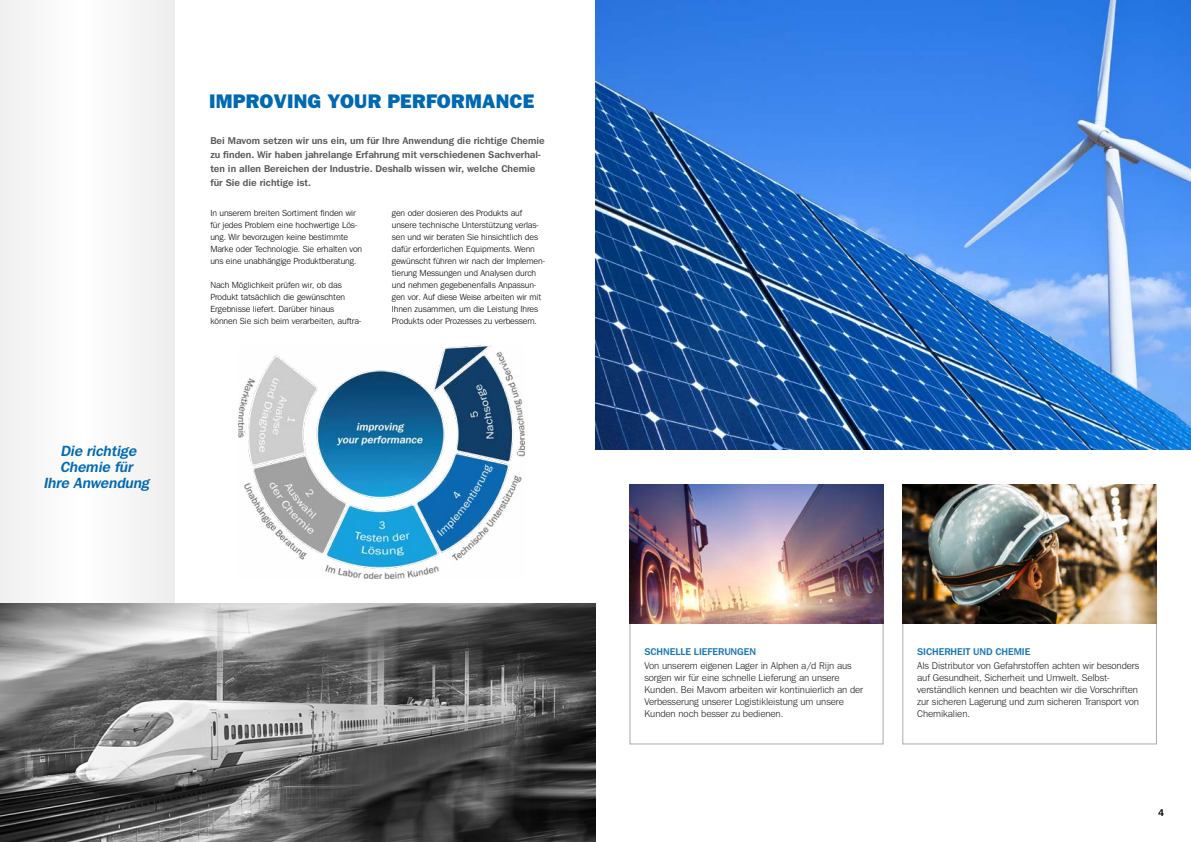
<style>
.page{position:relative;width:1191px;height:842px;background:#fff}
.page>*{position:absolute;margin:0;border:0;box-sizing:border-box;transform-origin:0 0}
.t1{font:800 20px "Tee Franklin";letter-spacing:.015em;color:#0069b3}
.t2{font:italic 700 15px/16px "Tee Franklin";letter-spacing:-.01em;color:#0069b3;text-align:center}
.t3{font:10px/12px "Tee Franklin";letter-spacing:-.01em;color:#000}
.t4{font:700 10px/14px "Tee Franklin";color:#575756}
.t5{font:700 10px "Tee Franklin";letter-spacing:-.01em;color:#0069b3}
.t6{font:700 10px "Tee Franklin";color:#000}
.t7{font:9px/12px "Tee Franklin";letter-spacing:-.01em;color:#000}
</style>
<div class="page">
<div style="left:0;top:0;width:174px;height:842px;background:#f7f7f7"></div>
<img style="left:0;top:604px;width:595px;height:238px">
<img style="left:238px;top:346px;width:286px;height:232px">
<img style="left:595px;top:0;width:596px;height:449px">
<div style="left:630px;top:623px;width:253px;height:121px;border:1px solid #a1a1a1"></div>
<div style="left:902px;top:623px;width:254px;height:121px;border:1px solid #a1a1a1"></div>
<img style="left:630px;top:485px;width:253px;height:139px">
<img style="left:902px;top:485px;width:254px;height:139px">
<h2 class="t2" style="left:44px;top:443px;width:107px">Die richtige<br>Chemie für<br>Ihre Anwendung</h2>
<h1 class="t1" style="left:209px;top:90px;width:327px">IMPROVING YOUR PERFORMANCE</h1>
<p class="t4" style="left:210px;top:134px;width:336px">Bei Mavom setzen wir uns ein, um für Ihre Anwendung die richtige Chemie zu finden. Wir haben jahrelange Erfahrung mit verschiedenen Sachverhal&shy;ten in allen Bereichen der Industrie. Deshalb wissen wir, welche Chemie für Sie die richtige ist.</p>
<p class="t7" style="left:210px;top:207px;width:153px">In unserem breiten Sortiment finden wir für jedes Problem eine hochwertige Lös&shy;ung. Wir bevorzugen keine bestimmte Marke oder Technologie. Sie erhalten von uns eine unabhängige Produktberatung.</p>
<p class="t7" style="left:210px;top:279px;width:152px">Nach Möglichkeit prüfen wir, ob das Produkt tatsächlich die gewünschten Ergebnisse liefert. Darüber hinaus können Sie sich beim verarbeiten, auftra-</p>
<p class="t7" style="left:392px;top:207px;width:155px">gen oder dosieren des Produkts auf unsere technische Unterstützung verlas&shy;sen und wir beraten Sie hinsichtlich des dafür erforderlichen Equipments. Wenn gewünscht führen wir nach der Implemen&shy;tierung Messungen und Analysen durch und nehmen gegebenenfalls Anpassun&shy;gen vor. Auf diese Weise arbeiten wir mit Ihnen zusammen, um die Leistung Ihres Produkts oder Prozesses zu verbessern.</p>
<p class="t5" style="left:644px;top:646px;width:113px">SCHNELLE LIEFERUNGEN</p>
<p class="t3" style="left:644px;top:660px;width:220px">Von unserem eigenen Lager in Alphen a/d Rijn aus sorgen wir für eine schnelle Lieferung an unsere Kunden. Bei Mavom arbeiten wir kontinuierlich an der Verbesserung unserer Logistikleistung um unsere Kunden noch besser zu bedienen.</p>
<p class="t5" style="left:917px;top:646px;width:115px">SICHERHEIT UND CHEMIE</p>
<p class="t3" style="left:917px;top:660px;width:224px">Als Distributor von Gefahrstoffen achten wir besonders auf Gesundheit, Sicherheit und Umwelt. Selbst&shy;verständlich kennen und beachten wir die Vorschriften zur sicheren Lagerung und zum sicheren Transport von Chemikalien.</p>
<p class="t6" style="left:1158px;top:807px;width:7px">4</p>
</div>
